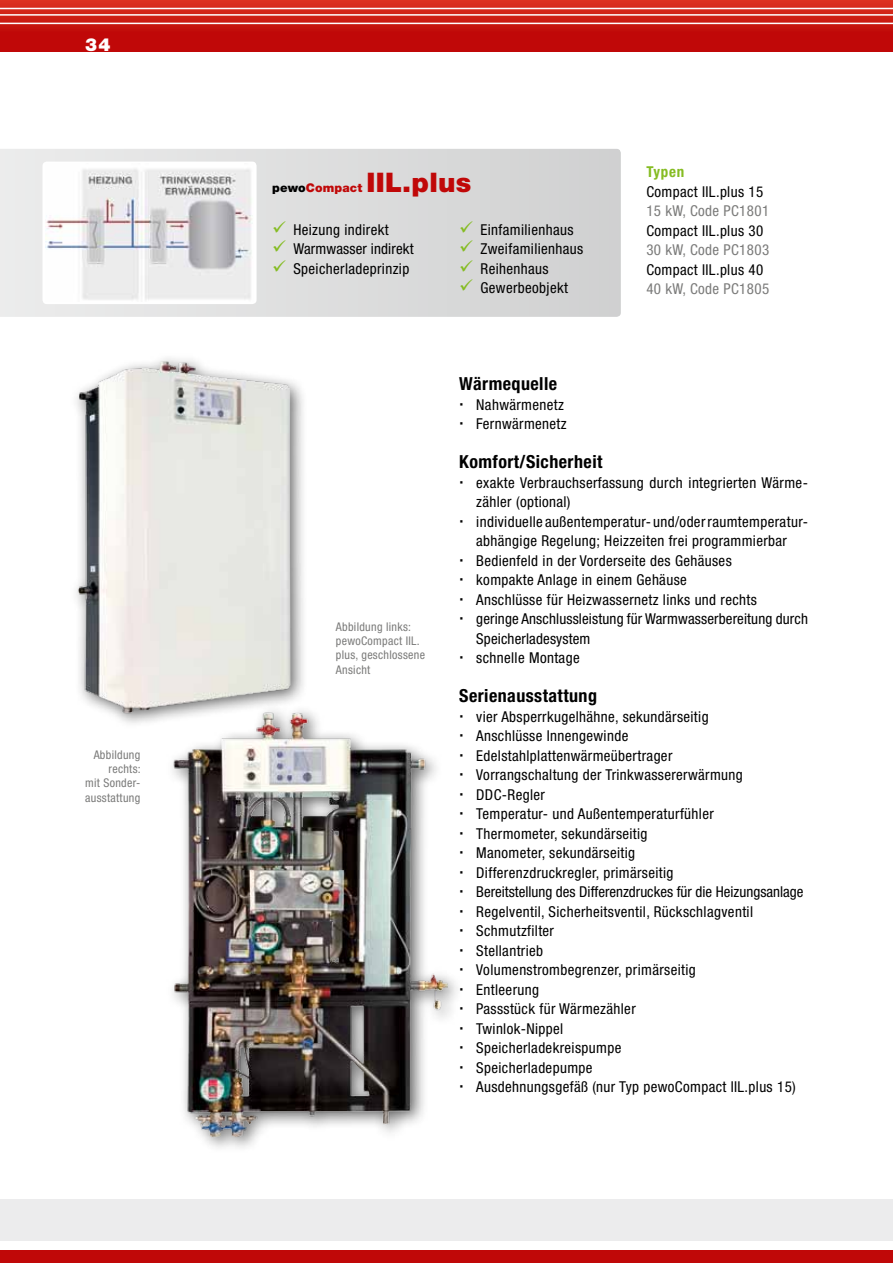
<style>
.page{position:relative;width:893px;height:1263px;background:#fff}
.page>*{position:absolute;margin:0;border:0;box-sizing:border-box;transform-origin:0 0}
.t1{font:900 27px "Helvetica Neue LT Std";color:#c00808}
.t2{font:700 condensed 18px "Helvetica Neue LT Std";letter-spacing:.025em;color:#000}
.t3{font:900 18px "Helvetica Neue LT Std";color:#fff}
.t4{font:condensed 15px/19.5px "Helvetica Neue LT Std";letter-spacing:.025em;color:#000}
.t5{font:condensed 15px "Helvetica Neue LT Std";letter-spacing:.025em;color:#7b7b7a}
.t6{font:700 condensed 15px "Helvetica Neue LT Std";color:#85bc22}
.t7{font:condensed 12px/14.4px "Helvetica Neue LT Std";letter-spacing:.025em;color:#7b7b7a}
.t8{font:900 12px "Helvetica Neue LT Std";letter-spacing:.01em;color:#c00808}
.s1{color:#000}
.s2{color:#85bc22}
</style>
<div class="page">
<div style="left:0;top:1199px;width:893px;height:64px;background:#ececed"></div>
<div style="left:0;top:1242px;width:893px;height:21px;background:#fff"></div>
<div style="left:0;top:1250px;width:893px;height:13px;background:#c00808"></div>
<svg style="left:0;top:0;width:893px;height:51px;background:#c91b14"></svg>
<hr style="left:0;top:23px;width:893px;height:1px;background:#fff">
<hr style="left:0;top:14px;width:893px;height:2px;background:#fff">
<hr style="left:0;top:8px;width:893px;height:1px;background:#fff">
<img style="left:76px;top:358px;width:228px;height:365px">
<img style="left:157px;top:680px;width:300px;height:468px">
<svg style="left:0;top:149px;width:621px;height:168px;background:#dbdbdb"></svg>
<div style="left:43px;top:162px;width:214px;height:142px;background:#fff;border-radius:4px"></div>
<img style="left:46px;top:169px;width:207px;height:131px">
<svg style="left:474px;top:235px;width:18px;height:1px"></svg>
<svg style="left:474px;top:254px;width:18px;height:1px"></svg>
<svg style="left:474px;top:274px;width:18px;height:1px"></svg>
<svg style="left:474px;top:293px;width:18px;height:1px"></svg>
<p class="t3" style="left:85px;top:34px;width:27px">34</p>
<p class="t7" style="left:85px;top:747px;width:57px;text-align:right">Abbildung rechts:<br>mit Sonder&shy;ausstattung</p>
<p class="t8" style="left:272px;top:181px;width:92px"><span class="s1">pewo</span>Compact</p>
<h1 class="t1" style="left:366px;top:166px;width:106px">IIL.plus</h1>
<p class="t4" style="left:459px;top:220px;width:116px"><span class="s2">✓</span> Einfamilienhaus</p>
<p class="t4" style="left:459px;top:239px;width:126px"><span class="s2">✓</span> Zweifamilienhaus</p>
<p class="t4" style="left:459px;top:259px;width:91px"><span class="s2">✓</span> Reihenhaus</p>
<p class="t4" style="left:459px;top:278px;width:110px"><span class="s2">✓</span> Gewerbeobjekt</p>
<p class="t4" style="left:272px;top:220px;width:118px"><span class="s2">✓</span> Heizung indirekt</p>
<p class="t4" style="left:272px;top:239px;width:143px"><span class="s2">✓</span> Warmwasser indirekt</p>
<p class="t4" style="left:272px;top:259px;width:139px"><span class="s2">✓</span> Speicherladeprinzip</p>
<p class="t6" style="left:646px;top:163px;width:39px">Typen</p>
<p class="t4" style="left:646px;top:181px;width:118px">Compact IIL.plus 15</p>
<p class="t5" style="left:646px;top:202px;width:124px">15 kW, Code PC1801</p>
<p class="t4" style="left:646px;top:220px;width:118px">Compact IIL.plus 30</p>
<p class="t5" style="left:646px;top:241px;width:124px">30 kW, Code PC1803</p>
<p class="t4" style="left:646px;top:259px;width:118px">Compact IIL.plus 40</p>
<p class="t5" style="left:646px;top:280px;width:124px">40 kW, Code PC1805</p>
<p class="t7" style="left:336px;top:619px;width:91px">Abbildung links: pewoCompact IIL. plus, geschlossene<br>Ansicht</p>
<p class="t2" style="left:459px;top:373px;width:99px">Wärmequelle</p>
<p class="t4" style="left:476px;top:394px;width:92px">Nahwärmenetz<br>Fernwärmenetz</p>
<p class="t2" style="left:459px;top:451px;width:145px">Komfort/Sicherheit</p>
<p class="t4" style="left:476px;top:472px;width:333px">exakte Verbrauchserfassung durch integrierten Wärme&shy;zähler (optional)<br>individuelle außentemperatur- und/oder raumtemperatur&shy;abhängige Regelung; Heizzeiten frei programmierbar Bedienfeld in der Vorderseite des Gehäuses<br>kompakte Anlage in einem Gehäuse<br>Anschlüsse für Heizwassernetz links und rechts<br>geringe Anschlussleistung für Warmwasserbereitung durch Speicherladesystem<br>schnelle Montage</p>
<p class="t2" style="left:459px;top:685px;width:139px">Serienausstattung</p>
<p class="t4" style="left:476px;top:706px;width:329px">vier Absperrkugelhähne, sekundärseitig<br>Anschlüsse Innengewinde<br>Edelstahlplattenwärmeübertrager<br>Vorrangschaltung der Trinkwassererwärmung<br>DDC-Regler<br>Temperatur- und Außentemperaturfühler<br>Thermometer, sekundärseitig<br>Manometer, sekundärseitig<br>Differenzdruckregler, primärseitig<br>Bereitstellung des Differenzdruckes für die Heizungsanlage<br>Regelventil, Sicherheitsventil, Rückschlagventil<br>Schmutzfilter<br>Stellantrieb<br>Volumenstrombegrenzer, primärseitig<br>Entleerung<br>Passstück für Wärmezähler<br>Twinlok-Nippel<br>Speicherladekreispumpe<br>Speicherladepumpe<br>Ausdehnungsgefäß (nur Typ pewoCompact IIL.plus 15)</p>
</div>
